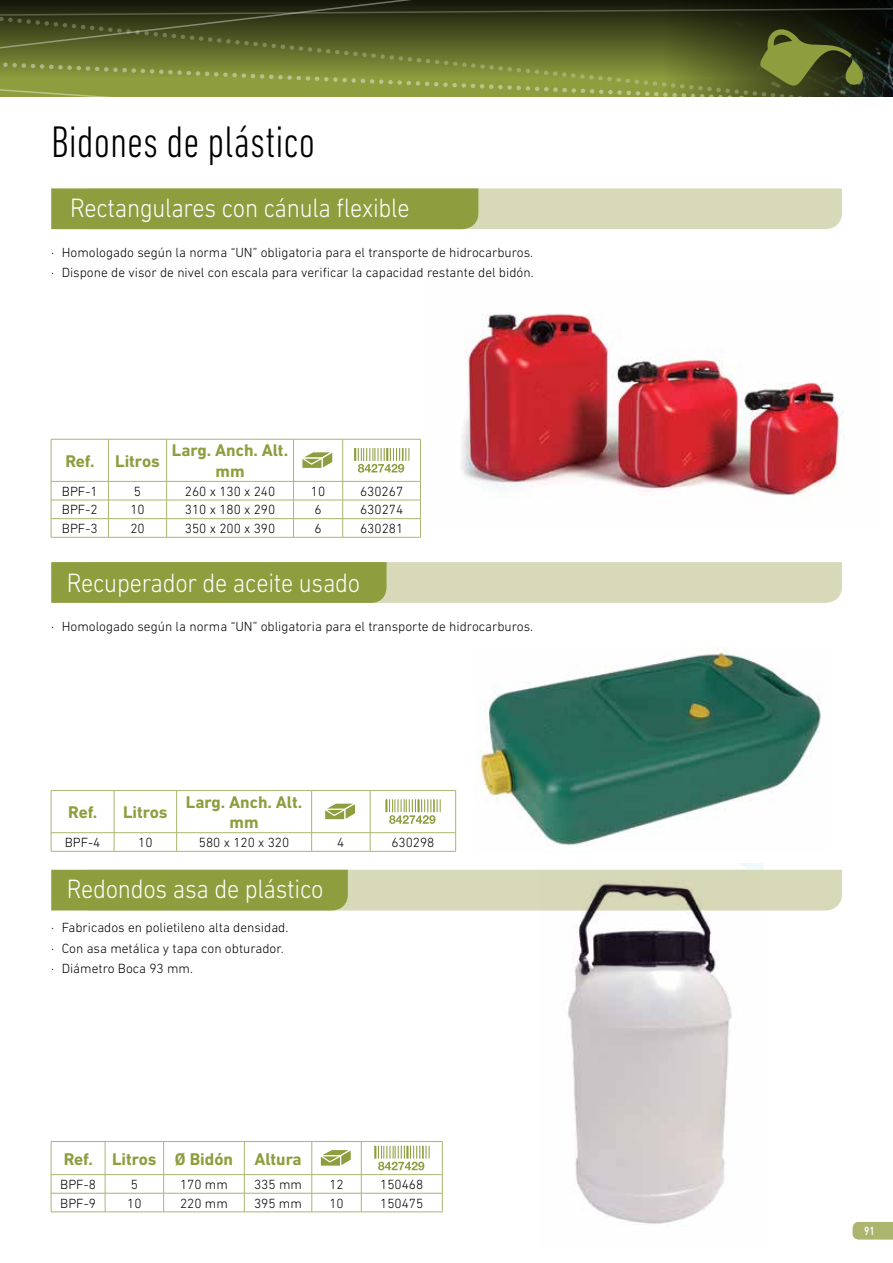
<style>
.page{position:relative;width:893px;height:1263px;background:#fff}
.page>*{position:absolute;margin:0;border:0;box-sizing:border-box;transform-origin:0 0}
.t1{font:300 condensed 45px "DIN Next LT Pro";color:#000}
.t2{font:300 27px "DIN Next LT Pro";letter-spacing:-.01em;color:#fff;scale:.9 1}
.t3{font:700 17.25px/20.7px "DIN Next LT Pro";color:#8e9d3e;text-align:center}
.t4{font:300 13.5px/20.4px "DIN Next LT Pro";color:#000}
.t5{font:500 12px "DIN Next LT Pro";color:#fff;scale:.8 1}
</style>
<div class="page">
<svg style="left:516px;top:0;width:300px;height:7px;background:#141608"></svg>
<div style="left:0;top:0;width:516px;height:7px;background:#181b0a"></div>
<svg style="left:853px;top:1222px;width:40px;height:17px"></svg>
<svg style="left:0;top:7px;width:893px;height:90px;background:#5b642a"></svg>
<img style="left:476px;top:648px;width:345px;height:198px">
<img style="left:461px;top:313px;width:384px;height:183px">
<svg style="left:51px;top:562px;width:791px;height:41px;background:#b9c085"></svg>
<svg style="left:51px;top:188px;width:791px;height:41px;background:#b0b978"></svg>
<svg style="left:51px;top:870px;width:791px;height:40px;background:#b1b978"></svg>
<hr style="left:51px;top:537px;width:57px;height:1px;background:#acb46e">
<hr style="left:108px;top:537px;width:59px;height:1px;background:#acb46e">
<hr style="left:167px;top:537px;width:127px;height:1px;background:#acb46e">
<hr style="left:294px;top:537px;width:49px;height:1px;background:#acb46e">
<hr style="left:343px;top:537px;width:78px;height:1px;background:#acb46e">
<svg style="left:51px;top:439px;width:370px;height:98px"></svg>
<hr style="left:51px;top:851px;width:63px;height:1px;background:#acb46e">
<hr style="left:114px;top:851px;width:63px;height:1px;background:#acb46e">
<hr style="left:177px;top:851px;width:135px;height:1px;background:#acb46e">
<hr style="left:312px;top:851px;width:58px;height:1px;background:#acb46e">
<hr style="left:370px;top:851px;width:86px;height:1px;background:#acb46e">
<svg style="left:51px;top:790px;width:405px;height:61px"></svg>
<svg style="left:51px;top:1141px;width:392px;height:71px"></svg>
<img style="left:538px;top:864px;width:225px;height:360px">
<h1 class="t1" style="left:51px;top:116px;width:265px">Bidones de plástico</h1>
<h2 class="t2" style="left:70px;top:192px;width:379px">Rectangulares con cánula flexible</h2>
<p class="t4" style="left:51px;top:242px;width:484px">· Homologado según la norma “UN” obligatoria para el transporte de hidrocarburos. · Dispone de visor de nivel con escala para verificar la capacidad restante del bidón.</p>
<p class="t3" style="left:65px;top:450px;width:96px">Ref. Litros</p>
<p class="t3" style="left:172px;top:440px;width:118px">Larg. Anch. Alt. mm</p>
<p class="t4" style="left:62px;top:481px;width:37px">BPF-1</p>
<p class="t4" style="left:134px;top:481px;width:9px">5</p>
<p class="t4" style="left:185px;top:481px;width:92px">260 x 130 x 240</p>
<p class="t4" style="left:311px;top:481px;width:16px">10</p>
<p class="t4" style="left:360px;top:481px;width:45px">630267</p>
<p class="t4" style="left:62px;top:499px;width:37px">BPF-2</p>
<p class="t4" style="left:130px;top:499px;width:16px">10</p>
<p class="t4" style="left:185px;top:499px;width:92px">310 x 180 x 290</p>
<p class="t4" style="left:315px;top:499px;width:9px">6</p>
<p class="t4" style="left:360px;top:499px;width:45px">630274</p>
<p class="t4" style="left:62px;top:518px;width:37px">BPF-3</p>
<p class="t4" style="left:130px;top:518px;width:16px">20</p>
<p class="t4" style="left:185px;top:518px;width:92px">350 x 200 x 390</p>
<p class="t4" style="left:315px;top:518px;width:9px">6</p>
<p class="t4" style="left:360px;top:518px;width:45px">630281</p>
<h2 class="t2" style="left:67px;top:567px;width:328px">Recuperador de aceite usado</h2>
<p class="t4" style="left:51px;top:616px;width:483px">· Homologado según la norma “UN” obligatoria para el transporte de hidrocarburos.</p>
<p class="t3" style="left:68px;top:802px;width:31px">Ref.</p>
<p class="t3" style="left:123px;top:802px;width:46px">Litros</p>
<p class="t3" style="left:186px;top:791px;width:118px">Larg. Anch. Alt. mm</p>
<p class="t4" style="left:65px;top:832px;width:37px">BPF-4</p>
<p class="t4" style="left:138px;top:832px;width:16px">10</p>
<p class="t4" style="left:199px;top:832px;width:92px">580 x 120 x 320</p>
<p class="t4" style="left:337px;top:832px;width:9px">4</p>
<p class="t4" style="left:391px;top:832px;width:45px">630298</p>
<h2 class="t2" style="left:67px;top:873px;width:287px">Redondos asa de plástico</h2>
<p class="t4" style="left:51px;top:917px;width:239px">· Fabricados en polietileno alta densidad. · Con asa metálica y tapa con obturador. · Diámetro Boca 93 mm.</p>
<p class="t3" style="left:64px;top:1148px;width:240px">Ref. Litros Ø Bidón Altura</p>
<p class="t4" style="left:60px;top:1174px;width:37px">BPF-8</p>
<p class="t4" style="left:131px;top:1174px;width:9px">5</p>
<p class="t4" style="left:180px;top:1174px;width:49px">170 mm</p>
<p class="t4" style="left:254px;top:1174px;width:49px">335 mm</p>
<p class="t4" style="left:329px;top:1174px;width:16px">12</p>
<p class="t4" style="left:380px;top:1174px;width:45px">150468</p>
<p class="t4" style="left:60px;top:1193px;width:37px">BPF-9</p>
<p class="t4" style="left:127px;top:1193px;width:16px">10</p>
<p class="t4" style="left:180px;top:1193px;width:49px">220 mm</p>
<p class="t4" style="left:254px;top:1193px;width:49px">395 mm</p>
<p class="t4" style="left:329px;top:1193px;width:16px">10</p>
<p class="t4" style="left:380px;top:1193px;width:45px">150475</p>
<p class="t5" style="left:864px;top:1223px;width:15px">91</p>
</div>
